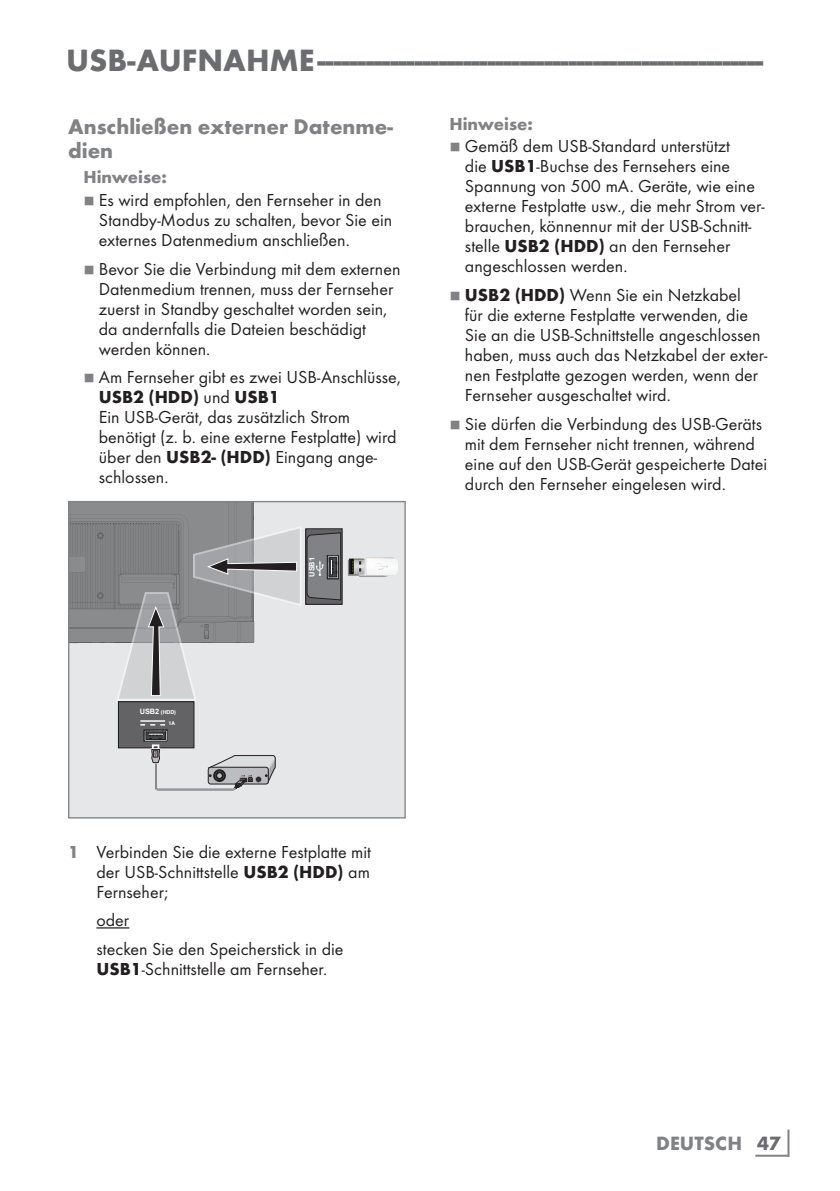
<style>
.page{position:relative;width:840px;height:1191px;background:#fff}
.page>*{position:absolute;margin:0;border:0;box-sizing:border-box;transform-origin:0 0}
.t1{font:700 32px "Futura TOT";color:#6c6d70}
.t2{font:700 22px/24px "Futura TOT";color:#808285}
.t3{font:700 20px "Futura TOT";color:#808285}
.t4{font:18px/20px "Futura TOT Boo";color:#231f20}
.t5{font:700 18px "Futura TOT";color:#808285}
.t6{font:700 18px "Futura TOT";color:#231f20}
.t7{font:8px "Grund Son Se";color:#808285}
.t8{font:700 7.4px "Arial";color:#fff}
.t9{font:700 5.4px "Arial";color:#fff}
.t10{font:700 5.4px "Myriad Pro";color:#fff}
.s1{font-family:"Futura TOT Boo";font-weight:400}
.s2{font-family:"Futura TOT";font-weight:700}
.s3{font-size:7.4px}
.s4{font-family:"Futura TOT";font-weight:700;color:#808285}
.s5{color:#6c6d70}
</style>
<div class="page">
<hr style="left:787px;top:1129px;width:2px;height:27px;background:#808285">
<hr style="left:755px;top:1154px;width:33px;height:2px;background:#808285">
<hr style="left:96px;top:927px;width:33px;height:1px;background:#231f20">
<div style="left:69px;top:501px;width:336px;height:317px;background:#e6e7e9"></div>
<div style="left:118px;top:701px;width:76px;height:47px;background:#636366"></div>
<div style="left:118px;top:701px;width:76px;height:47px;border:1px solid #231f20"></div>
<div style="left:347px;top:560px;width:13px;height:16px;background:#d7d7d9"></div>
<svg style="left:348px;top:557px;width:50px;height:20px"></svg>
<div style="left:305px;top:528px;width:37px;height:76px;border:1px solid #231f20"></div>
<svg style="left:140px;top:720px;width:135px;height:71px"></svg>
<svg style="left:70px;top:503px;width:271px;height:197px"></svg>
<div style="left:68px;top:501px;width:337px;height:317px;border:1px solid #808285"></div>
<h1 class="t1" style="left:66px;top:40px;width:698px">USB-AUFNAHME--------------------------------------------------------</h1>
<p class="t2" style="left:68px;top:114px;width:326px">Anschließen externer Datenme&shy;dien</p>
<p class="t5" style="left:83px;top:166px;width:85px">Hinweise:</p>
<p class="t7" style="left:83px;top:197px;width:13px">7</p>
<p class="t4" style="left:99px;top:190px;width:295px">Es wird empfohlen, den Fernseher in den<br>Standby-Modus zu schalten, bevor Sie ein externes Datenmedium anschließen.</p>
<p class="t7" style="left:83px;top:265px;width:13px">7</p>
<p class="t4" style="left:99px;top:259px;width:303px">Bevor Sie die Verbindung mit dem externen Datenmedium trennen, muss der Fernseher zuerst in Standby geschaltet worden sein, da andernfalls die Dateien beschädigt werden können.</p>
<p class="t7" style="left:83px;top:374px;width:13px">7</p>
<p class="t4" style="left:99px;top:367px;width:303px">Am Fernseher gibt es zwei USB-Anschlüsse,</p>
<p class="t6" style="left:99px;top:386px;width:182px">USB2 (HDD) <span class="s1">und</span> USB1</p>
<p class="t4" style="left:99px;top:407px;width:299px">Ein USB-Gerät, das zusätzlich Strom benötigt (z. b. eine externe Festplatte) wird über den <span class="s2">USB2- (HDD)</span> Eingang ange&shy;schlossen.</p>
<p class="t8" style="left:307px;top:576px;width:21px;rotate:-90deg">USB1</p>
<p class="t5" style="left:449px;top:112px;width:85px">Hinweise:</p>
<p class="t7" style="left:449px;top:143px;width:13px">7</p>
<p class="t4" style="left:464px;top:136px;width:301px">Gemäß dem USB-Standard unterstützt<br>die <span class="s2">USB1</span>-Buchse des Fernsehers eine Spannung von 500 mA. Geräte, wie eine externe Festplatte usw., die mehr Strom ver&shy;brauchen, könnennur mit der USB-Schnitt&shy;stelle <span class="s2">USB2 (HDD)</span> an den Fernseher angeschlossen werden.</p>
<p class="t7" style="left:449px;top:292px;width:13px">7</p>
<p class="t4" style="left:464px;top:285px;width:304px"><span class="s2">USB2 (HDD)</span> Wenn Sie ein Netzkabel<br>für die externe Festplatte verwenden, die Sie an die USB-Schnittstelle angeschlossen haben, muss auch das Netzkabel der exter&shy;nen Festplatte gezogen werden, wenn der Fernseher ausgeschaltet wird.</p>
<p class="t7" style="left:449px;top:420px;width:13px">7</p>
<p class="t4" style="left:464px;top:413px;width:303px">Sie dürfen die Verbindung des USB-Geräts mit dem Fernseher nicht trennen, während eine auf den USB-Gerät gespeicherte Datei durch den Fernseher eingelesen wird.</p>
<p class="t9" style="left:140px;top:709px;width:38px"><span class="s3">USB2</span> (HDD)</p>
<p class="t10" style="left:168px;top:719px;width:8px">1A</p>
<p class="t4" style="left:96px;top:841px;width:276px;text-align:justify;text-indent:-28px"><span class="s4">1</span> Verbinden Sie die externe Festplatte mit der USB-Schnittstelle <span class="s2">USB2 (HDD)</span> am Fernseher;</p>
<p class="t4" style="left:96px;top:905px;width:248px;line-height:28.6px">oder<br>stecken Sie den Speicherstick in die</p>
<p class="t4" style="left:96px;top:958px;width:232px"><span class="s2">USB1</span>-Schnittstelle am Fernseher.</p>
<p class="t3" style="left:656px;top:1131px;width:126px">DEUTSCH <span class="s5">47</span></p>
</div>
